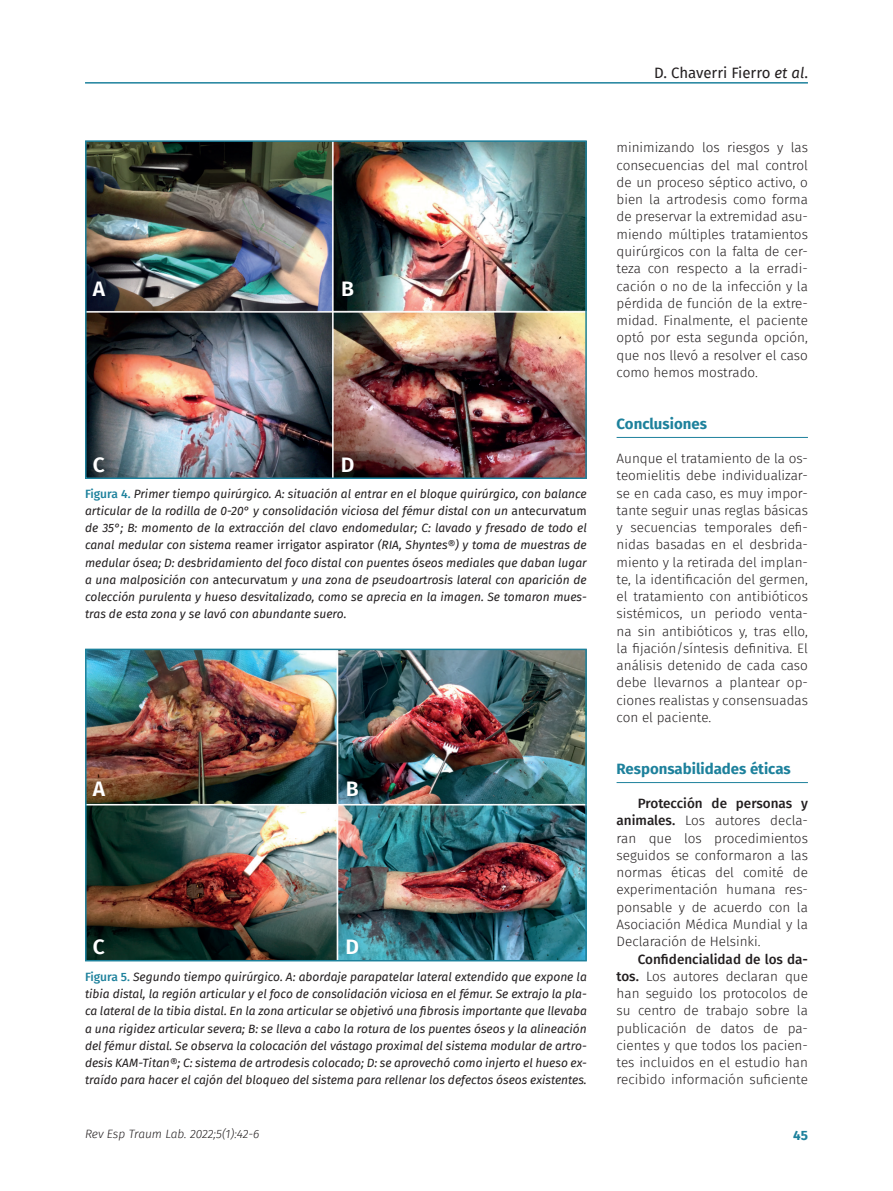
<style>
.page{position:relative;width:893px;height:1191px;background:#fff}
.page>*{position:absolute;margin:0;border:0;box-sizing:border-box;transform-origin:0 0}
.Letra_figura{font:600 21px "Fira Sans FS";color:#fff}
.Ladillo{font:700 15px "Fira Sans FS";color:#1d819c}
.t1{font:15px "Fira Sans FS";color:#231f20}
.Párrafo_general{font:13.5px/17.2px "Fira Sans Light FS";color:#231f20;text-align:justify}
.Primer_párrafo{font:13.5px/17.2px "Fira Sans Light FS";color:#231f20;text-align:justify}
.t2{font:700 13.5px "Fira Sans FS";color:#1d819c}
.Pie_de_foto{font:italic 12px/17.2px "Fira Sans FS";color:#231f20;text-align:justify}
.t3{font:italic 300 12px "Fira Sans FS";letter-spacing:-.005em;color:#231f20}
.s1{font-weight:500;font-style:normal;color:#1d819c}
.s2{font-style:normal}
.s3{font-style:italic}
.s4{font-family:"Fira Sans FS";font-weight:500}
</style>
<div class="page">
<hr style="left:85px;top:82px;width:723px;height:2px;background:#1d819c">
<hr style="left:617px;top:437px;width:191px;height:1px;background:#1d819c">
<hr style="left:617px;top:782px;width:191px;height:1px;background:#1d819c">
<img style="left:88px;top:143px;width:496px;height:333px">
<div style="left:85px;top:140px;width:502px;height:339px;border:2px solid #1d819c"></div>
<img style="left:88px;top:651px;width:496px;height:307px">
<div style="left:85px;top:648px;width:502px;height:313px;border:2px solid #1d819c"></div>
<p class="Letra_figura" style="left:93px;top:273px;width:14px">A</p>
<p class="Letra_figura" style="left:341px;top:273px;width:14px">B</p>
<p class="Letra_figura" style="left:93px;top:449px;width:13px">C</p>
<p class="Letra_figura" style="left:341px;top:449px;width:15px">D</p>
<p class="Pie_de_foto" style="left:85px;top:485px;width:503px"><span class="s1">Figura 4.</span> Primer tiempo quirúrgico. A: situación al entrar en el bloque quirúrgico, con balance articular de la rodilla de 0-20° y consolidación viciosa del fémur distal con un <span class="s2">antecurvatum </span>de 35°; B: momento de la extracción del clavo endomedular; C: lavado y fresado de todo el canal medular con sistema <span class="s2">reamer irrigator aspirator</span> (RIA, Shyntes®) y toma de muestras de medular ósea; D: desbridamiento del foco distal con puentes óseos mediales que daban lugar a una malposición con <span class="s2">antecurvatum</span> y una zona de pseudoartrosis lateral con aparición de colección purulenta y hueso desvitalizado, como se aprecia en la imagen. Se tomaron mues&shy;tras de esta zona y se lavó con abundante suero.</p>
<p class="Letra_figura" style="left:93px;top:773px;width:14px">A</p>
<p class="Letra_figura" style="left:346px;top:773px;width:14px">B</p>
<p class="Letra_figura" style="left:93px;top:931px;width:13px">C</p>
<p class="Letra_figura" style="left:345px;top:931px;width:15px">D</p>
<p class="Pie_de_foto" style="left:85px;top:968px;width:503px"><span class="s1">Figura 5.</span> Segundo tiempo quirúrgico. A: abordaje parapatelar lateral extendido que expone la tibia distal, la región articular y el foco de consolidación viciosa en el fémur. Se extrajo la pla&shy;ca lateral de la tibia distal. En la zona articular se objetivó una fibrosis importante que llevaba a una rigidez articular severa; B: se lleva a cabo la rotura de los puentes óseos y la alineación del fémur distal. Se observa la colocación del vástago proximal del sistema modular de artro&shy;desis KAM-Titan®; C: sistema de artrodesis colocado; D: se aprovechó como injerto el hueso ex&shy;traído para hacer el cajón del bloqueo del sistema para rellenar los defectos óseos existentes.</p>
<p class="t1" style="left:654px;top:62px;width:155px">D. Chaverri Fierro <span class="s3">et al</span>.</p>
<p class="Párrafo_general" style="left:617px;top:139px;width:193px">minimizando los riesgos y las consecuencias del mal control de un proceso séptico activo, o bien la artrodesis como forma de preservar la extremidad asu&shy;miendo múltiples tratamientos quirúrgicos con la falta de cer&shy;teza con respecto a la erradi&shy;cación o no de la infección y la pérdida de función de la extre&shy;midad. Finalmente, el paciente optó por esta segunda opción, que nos llevó a resolver el caso como hemos mostrado.</p>
<p class="Ladillo" style="left:617px;top:412px;width:92px">Conclusiones</p>
<p class="Primer_párrafo" style="left:617px;top:450px;width:193px">Aunque el tratamiento de la os&shy;teomielitis debe individualizar&shy;se en cada caso, es muy impor&shy;tante seguir unas reglas básicas y secuencias temporales defi&shy;nidas basadas en el desbrida&shy;miento y la retirada del implan&shy;te, la identificación del germen, el tratamiento con antibióticos sistémicos, un periodo venta&shy;na sin antibióticos y, tras ello, la fijación/síntesis definitiva. El análisis detenido de cada caso debe llevarnos a plantear op&shy;ciones realistas y consensuadas con el paciente.</p>
<p class="Ladillo" style="left:617px;top:757px;width:176px">Responsabilidades éticas</p>
<p class="Párrafo_general" style="left:617px;top:795px;width:193px;text-indent:21px"><span class="s4">Protección de personas y animales.</span> Los autores decla&shy;ran que los procedimientos seguidos se conformaron a las normas éticas del comité de experimentación humana res&shy;ponsable y de acuerdo con la Asociación Médica Mundial y la Declaración de Helsinki.</p>
<p class="Párrafo_general" style="left:617px;top:950px;width:193px;text-indent:21px"><span class="s4">Confidencialidad de los da&shy;tos.</span> Los autores declaran que han seguido los protocolos de su centro de trabajo sobre la publicación de datos de pa&shy;cientes y que todos los pacien&shy;tes incluidos en el estudio han recibido información suficiente</p>
<p class="t3" style="left:85px;top:1125px;width:176px">Rev Esp Traum Lab. 2022;5(1):42-6</p>
<p class="t2" style="left:793px;top:1124px;width:16px">45</p>
</div>
